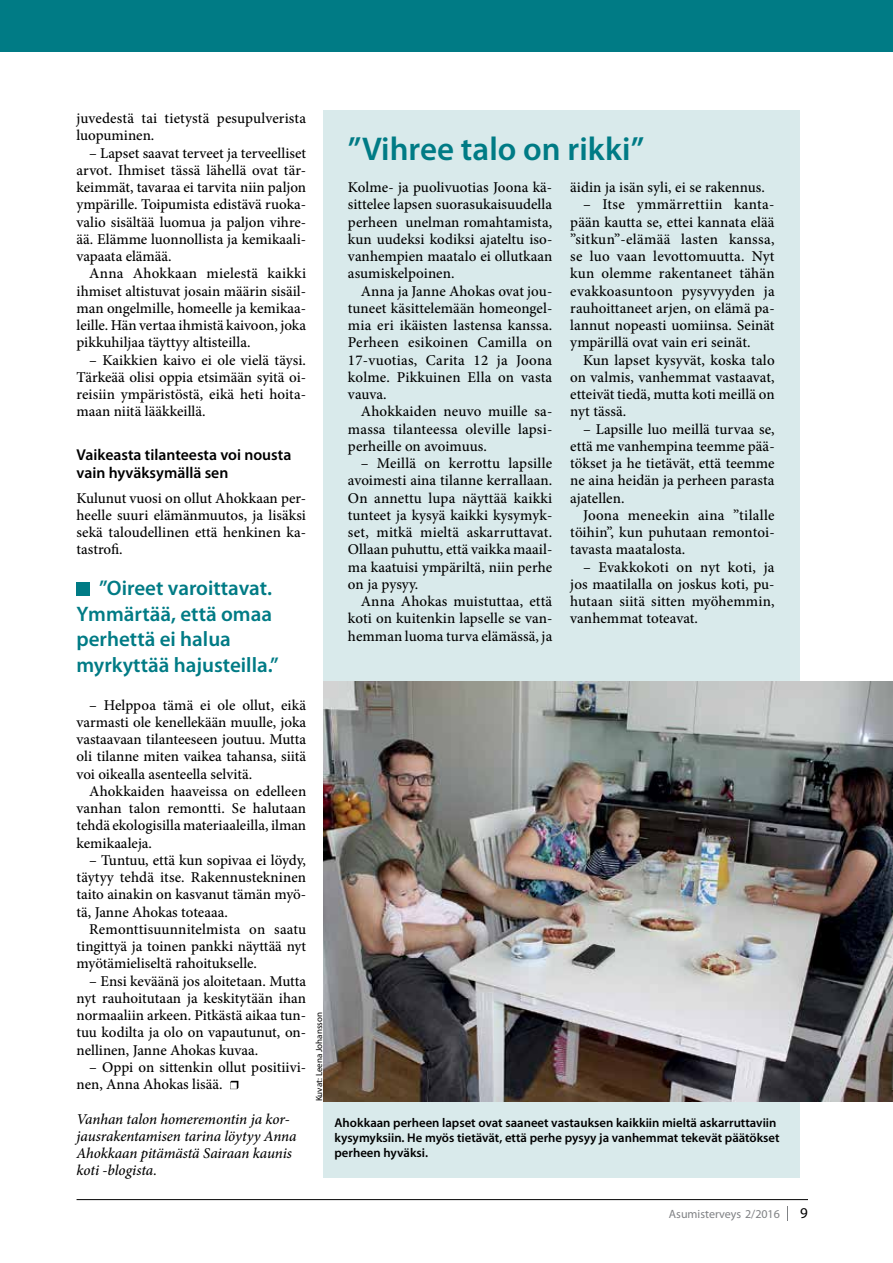
<style>
.page{position:relative;width:893px;height:1263px;background:#fff}
.page>*{position:absolute;margin:0;border:0;box-sizing:border-box;transform-origin:0 0}
.t1{font:600 33px "Myriad Pro";color:#007b85}
.t2{font:600 21px/25.5px "Myriad Pro";color:#007b85}
.t3{font:600 15.75px/18px "Myriad Pro";color:#000}
.t4{font:500 15px/17.2px "Minion Pro";letter-spacing:.005em;color:#000;text-align:justify}
.t5{font:italic 500 15px/17.2px "Minion Pro";letter-spacing:-.01em;color:#000}
.t6{font:15px "Myriad Pro";color:#000}
.t7{font:600 12.75px/15px "Myriad Pro";color:#000}
.t8{font:12px "Myriad Pro";color:#808285}
.t9{font:9px "Myriad Pro";color:#000}
</style>
<div class="page">
<svg style="left:787px;top:1206px;width:1px;height:15px"></svg>
<hr style="left:77px;top:1199px;width:731px;height:1px;background:#000">
<div style="left:323px;top:111px;width:476px;height:1067px;background:#d9eaeb"></div>
<div style="left:0;top:0;width:893px;height:51px;background:#007b85"></div>
<div style="left:76px;top:582px;width:14px;height:13px;background:#007b85"></div>
<svg style="left:230px;top:1081px;width:8px;height:8px"></svg>
<img style="left:323px;top:682px;width:570px;height:419px">
<p class="t4" style="left:77px;top:110px;width:231px">juvedestä tai tietystä pesupulverista luopuminen.</p>
<p class="t4" style="left:77px;top:144px;width:231px;text-indent:13px">– Lapset saavat terveet ja terveelliset arvot. Ihmiset tässä lähellä ovat tär&shy;keimmät, tavaraa ei tarvita niin paljon ympärille. Toipumista edistävä ruoka&shy;valio sisältää luomua ja paljon vihre&shy;ää. Elämme luonnollista ja kemikaali&shy;vapaata elämää.</p>
<p class="t4" style="left:77px;top:265px;width:231px;text-indent:13px">Anna Ahokkaan mielestä kaikki ihmiset altistuvat josain määrin sisäil&shy;man ongelmille, homeelle ja kemikaa&shy;leille. Hän vertaa ihmistä kaivoon, joka pikkuhiljaa täyttyy altisteilla.</p>
<p class="t4" style="left:77px;top:351px;width:231px;text-indent:13px">– Kaikkien kaivo ei ole vielä täysi.<br>Tärkeää olisi oppia etsimään syitä oi&shy;reisiin ympäristöstä, eikä heti hoita&shy;maan niitä lääkkeillä.</p>
<p class="t3" style="left:77px;top:446px;width:216px">Vaikeasta tilanteesta voi nousta vain hyväksymällä sen</p>
<p class="t4" style="left:77px;top:489px;width:231px">Kulunut vuosi on ollut Ahokkaan per&shy;heelle suuri elämänmuutos, ja lisäksi sekä taloudellinen että henkinen ka&shy;tastrofi.</p>
<h2 class="t2" style="left:77px;top:576px;width:204px;text-indent:22px">”Oireet varoittavat.<br>Ymmärtää, että omaa perhettä ei halua myrkyttää hajusteilla.”</h2>
<p class="t4" style="left:77px;top:696px;width:231px;text-indent:13px">– Helppoa tämä ei ole ollut, eikä varmasti ole kenellekään muulle, joka vastaavaan tilanteeseen joutuu. Mutta oli tilanne miten vaikea tahansa, siitä voi oikealla asenteella selvitä.</p>
<p class="t4" style="left:77px;top:782px;width:231px;text-indent:13px">Ahokkaiden haaveissa on edelleen vanhan talon remontti. Se halutaan tehdä ekologisilla materiaaleilla, ilman kemikaaleja.</p>
<p class="t4" style="left:77px;top:851px;width:231px;text-indent:13px">– Tuntuu, että kun sopivaa ei löydy, täytyy tehdä itse. Rakennustekninen taito ainakin on kasvanut tämän myö&shy;tä, Janne Ahokas toteaaa.</p>
<p class="t4" style="left:77px;top:920px;width:231px;text-indent:13px">Remonttisuunnitelmista on saatu tingittyä ja toinen pankki näyttää nyt myötämieliseltä rahoitukselle.</p>
<p class="t4" style="left:77px;top:972px;width:231px;text-indent:13px">– Ensi keväänä jos aloitetaan. Mutta nyt rauhoitutaan ja keskitytään ihan normaaliin arkeen. Pitkästä aikaa tun&shy;tuu kodilta ja olo on vapautunut, on&shy;nellinen, Janne Ahokas kuvaa.</p>
<p class="t4" style="left:77px;top:1058px;width:231px;text-indent:13px">– Oppi on sittenkin ollut positiivi&shy;nen, Anna Ahokas lisää.</p>
<p class="t5" style="left:77px;top:1110px;width:221px">Vanhan talon homeremontin ja kor&shy;jausrakentamisen tarina löytyy Anna<br>Ahokkaan pitämästä Sairaan kaunis koti -blogista.</p>
<p class="t9" style="left:314px;top:1101px;width:91px;rotate:-90deg">Kuvat: Leena Johansson</p>
<h1 class="t1" style="left:348px;top:130px;width:298px">”Vihree talo on rikki”</h1>
<p class="t4" style="left:348px;top:179px;width:206px">Kolme- ja puolivuotias Joona kä&shy;sittelee lapsen suorasukaisuudella perheen unelman romahtamista, kun uudeksi kodiksi ajateltu iso&shy;vanhempien maatalo ei ollutkaan asumiskelpoinen.</p>
<p class="t4" style="left:348px;top:282px;width:206px;text-indent:13px">Anna ja Janne Ahokas ovat jou&shy;tuneet käsittelemään homeongel&shy;mia eri ikäisten lastensa kanssa.<br>Perheen esikoinen Camilla on 17-vuotias, Carita 12 ja Joona kolme. Pikkuinen Ella on vasta vauva.</p>
<p class="t4" style="left:348px;top:403px;width:206px;text-indent:13px">Ahokkaiden neuvo muille sa&shy;massa tilanteessa oleville lapsi&shy;perheille on avoimuus.</p>
<p class="t4" style="left:348px;top:455px;width:206px;text-indent:13px">– Meillä on kerrottu lapsille avoimesti aina tilanne kerrallaan.<br>On annettu lupa näyttää kaikki tunteet ja kysyä kaikki kysymyk&shy;set, mitkä mieltä askarruttavat.<br>Ollaan puhuttu, että vaikka maail&shy;ma kaatuisi ympäriltä, niin perhe on ja pysyy.</p>
<p class="t4" style="left:348px;top:593px;width:206px;text-indent:13px">Anna Ahokas muistuttaa, että koti on kuitenkin lapselle se van&shy;hemman luoma turva elämässä, ja</p>
<p class="t4" style="left:570px;top:179px;width:196px">äidin ja isän syli, ei se rakennus.</p>
<p class="t4" style="left:570px;top:196px;width:206px;text-indent:13px">– Itse ymmärrettiin kanta&shy;pään kautta se, ettei kannata elää ”sitkun”-elämää lasten kanssa, se luo vaan levottomuutta. Nyt kun olemme rakentaneet tähän evakkoasuntoon pysyvyyden ja rauhoittaneet arjen, on elämä pa&shy;lannut nopeasti uomiinsa. Seinät ympärillä ovat vain eri seinät.</p>
<p class="t4" style="left:570px;top:351px;width:206px;text-indent:13px">Kun lapset kysyvät, koska talo on valmis, vanhemmat vastaavat, etteivät tiedä, mutta koti meillä on nyt tässä.</p>
<p class="t4" style="left:570px;top:420px;width:206px;text-indent:13px">– Lapsille luo meillä turvaa se, että me vanhempina teemme pää&shy;tökset ja he tietävät, että teemme ne aina heidän ja perheen parasta ajatellen.</p>
<p class="t4" style="left:570px;top:506px;width:206px;text-indent:13px">Joona meneekin aina ”tilalle töihin”, kun puhutaan remontoi&shy;tavasta maatalosta.</p>
<p class="t4" style="left:570px;top:558px;width:206px;text-indent:13px">– Evakkokoti on nyt koti, ja jos maatilalla on joskus koti, pu&shy;hutaan siitä sitten myöhemmin, vanhemmat toteavat.</p>
<p class="t7" style="left:334px;top:1115px;width:447px">Ahokkaan perheen lapset ovat saaneet vastauksen kaikkiin mieltä askarruttaviin kysymyksiin. He myös tietävät, että perhe pysyy ja vanhemmat tekevät päätökset perheen hyväksi.</p>
<p class="t8" style="left:669px;top:1208px;width:112px">Asumisterveys 2/2016</p>
<p class="t6" style="left:800px;top:1205px;width:9px">9</p>
</div>
